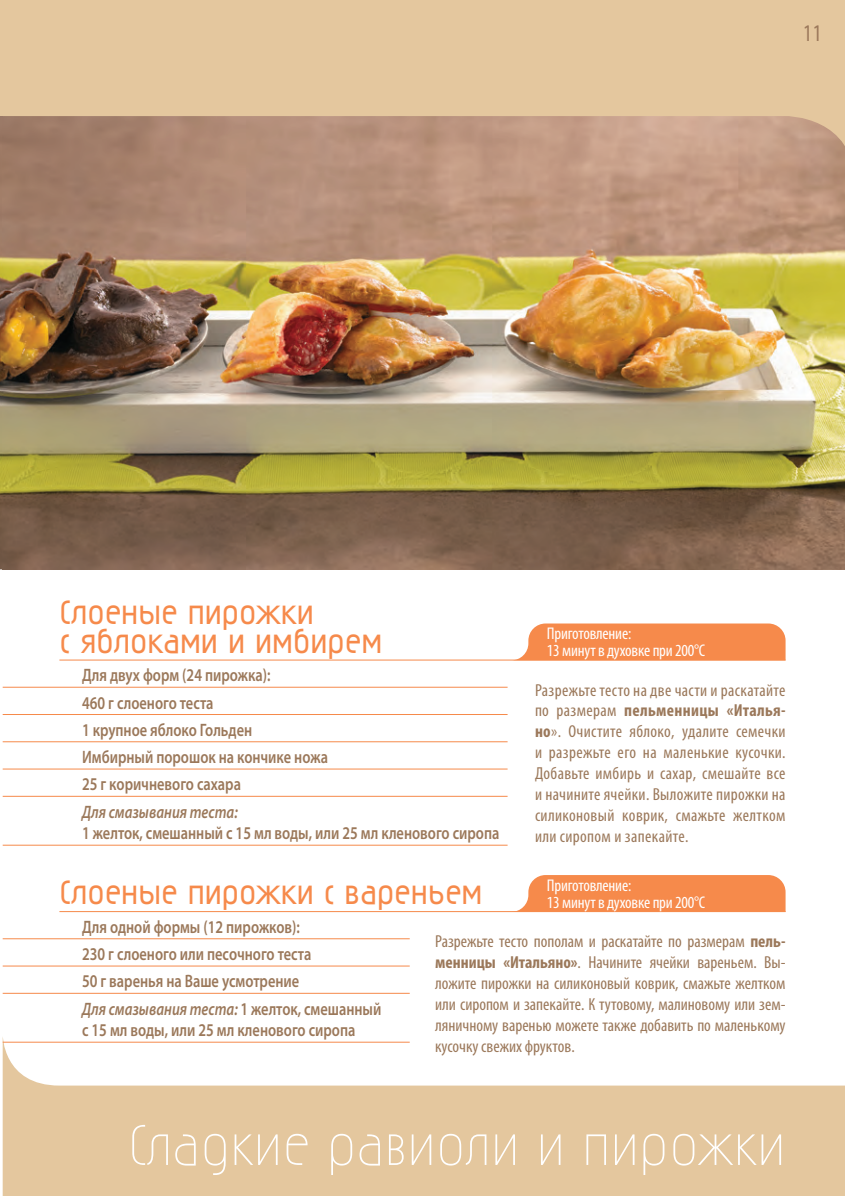
<style>
.page{position:relative;width:845px;height:1196px;background:#fff}
.page>*{position:absolute;margin:0;border:0;box-sizing:border-box;transform-origin:0 0}
.t1{font:68px "Magic";color:#fff}
.t2{font:700 40px "Magic";color:#f68a4b}
.t3{font:24px "Myriad Pro";color:#9b785a;scale:.8 1}
.t4{font:600 18px/27.2px "Myriad Pro";color:#9b785a;scale:.8 1}
.t5{font:italic 600 18px "Myriad Pro";color:#9b785a;scale:.8 1}
.t6{font:condensed 17.4px/20.8px "Myriad Pro";color:#9b785a;text-align:justify}
.t7{font:condensed 17px/17px "Myriad Pro";letter-spacing:-.01em;color:#fff}
.s1{font-weight:700}
.s2{font-style:italic}
</style>
<div class="page">
<img style="left:0;top:116px;width:3px;height:454px">
<img style="left:3px;top:195px;width:841px;height:375px">
<svg style="left:3px;top:1039px;width:841px;height:157px;fill:#e4c79e"></svg>
<hr style="left:0;top:0;width:3px;height:116px;background:#e4c79e">
<svg style="left:3px;top:0;width:841px;height:195px;background:#d2b190"></svg>
<svg style="left:511px;top:623px;width:274px;height:37px;background:#f69359"></svg>
<hr style="left:59px;top:660px;width:726px;height:1px;background:#f68a4b">
<hr style="left:3px;top:687px;width:504px;height:1px;background:#f68a4b">
<hr style="left:3px;top:714px;width:504px;height:1px;background:#f68a4b">
<hr style="left:3px;top:741px;width:504px;height:1px;background:#f68a4b">
<hr style="left:3px;top:769px;width:504px;height:1px;background:#f68a4b">
<hr style="left:3px;top:796px;width:504px;height:1px;background:#f68a4b">
<hr style="left:3px;top:845px;width:504px;height:1px;background:#f68a4b">
<div style="left:517px;top:875px;width:268px;height:36px;background:#f68a4b"></div>
<hr style="left:59px;top:911px;width:726px;height:1px;background:#f68a4b">
<hr style="left:3px;top:938px;width:406px;height:1px;background:#f68a4b">
<hr style="left:3px;top:966px;width:406px;height:1px;background:#f68a4b">
<hr style="left:3px;top:993px;width:406px;height:1px;background:#f68a4b">
<hr style="left:3px;top:1042px;width:406px;height:1px;background:#f68a4b">
<h3 class="t3" style="left:802px;top:23px;width:26px">11</h3>
<h2 class="t2" style="left:59px;top:598px;width:256px">Слоеные пирожки</h2>
<h2 class="t2" style="left:59px;top:627px;width:324px">с яблоками и имбирем</h2>
<p class="t4" style="left:82px;top:663px;width:309px">Для двух форм (24 пирожка):<br>460 г слоеного теста<br>1 крупное яблоко Гольден<br>Имбирный порошок на кончике ножа<br>25 г коричневого сахара</p>
<p class="t5" style="left:82px;top:805px;width:196px">Для смазывания теста:</p>
<p class="t4" style="left:82px;top:821px;width:523px">1 желток, смешанный с 15 мл воды, или 25 мл кленового сиропа</p>
<h2 class="t2" style="left:59px;top:878px;width:424px">Слоеные пирожки с вареньем</h2>
<p class="t7" style="left:546px;top:626px;width:160px">Приготовление:<br>13 минут в духовке при 200°C</p>
<p class="t6" style="left:535px;top:681px;width:252px">Разрежьте тесто на две части и раскатайте по размерам <span class="s1">пельменницы «Италья&shy;но</span>». Очистите яблоко, удалите семечки и разрежьте его на маленькие кусочки.<br>Добавьте имбирь и сахар, смешайте все и начините ячейки. Выложите пирожки на силиконовый коврик, смажьте желтком или сиропом и запекайте.</p>
<p class="t7" style="left:546px;top:878px;width:160px">Приготовление:<br>13 минут в духовке при 200°C</p>
<p class="t4" style="left:82px;top:915px;width:375px">Для одной формы (12 пирожков):<br>230 г слоеного или песочного теста<br>50 г варенья на Ваше усмотрение<br><span class="s2">Для смазывания теста:</span> 1 желток, смешанный</p>
<p class="t4" style="left:82px;top:1018px;width:343px">с 15 мл воды, или 25 мл кленового сиропа</p>
<p class="t6" style="left:435px;top:932px;width:352px">Разрежьте тесто пополам и раскатайте по размерам <span class="s1">пель&shy;менницы «Итальяно»</span>. Начините ячейки вареньем. Вы&shy;ложите пирожки на силиконовый коврик, смажьте желтком или сиропом и запекайте. К тутовому, малиновому или зем&shy;ляничному варенью можете также добавить по маленькому кусочку свежих фруктов.</p>
<h1 class="t1" style="left:128px;top:1121px;width:659px">Сладкие равиоли и пирожки</h1>
</div>
